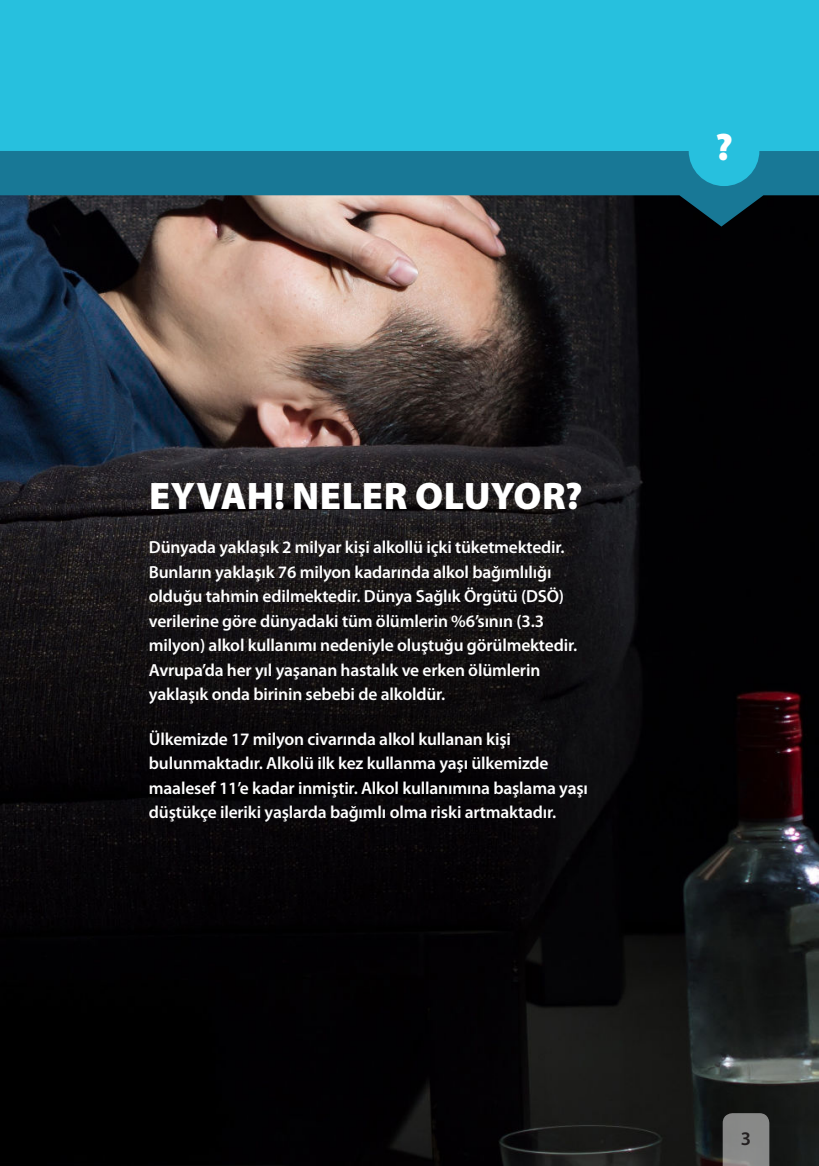
<style>
.page{position:relative;width:819px;height:1166px;background:#fff}
.page>*{position:absolute;margin:0;border:0;box-sizing:border-box;transform-origin:0 0}
.t1{font:900 38.5px "Myriad Pro";letter-spacing:.01em;color:#fff}
.t2{font:600 19.25px "Myriad Pro";color:#231f20}
.t3{font:600 17.5px/24.5px "Myriad Pro";letter-spacing:-.01em;color:#fff}
</style>
<div class="page">
<img style="left:0;top:227px;width:819px;height:939px">
<svg style="left:722px;top:1113px;width:47px;height:53px;background:#848584"></svg>
<svg style="left:0;top:151px;width:819px;height:76px;background:#2d6273"></svg>
<div style="left:0;top:0;width:819px;height:151px;background:#27c0de"></div>
<div style="left:688px;top:115px;width:71px;height:71px;background:#27c0de;border-radius:50%"></div>
<h1 class="t1" style="left:149px;top:476px;width:435px">EYVAH! NELER OLUYOR?</h1>
<p class="t3" style="left:149px;top:535px;width:430px">Dünyada yaklaşık 2 milyar kişi alkollü içki tüketmektedir.<br>Bunların yaklaşık 76 milyon kadarında alkol bağımlılığı olduğu tahmin edilmektedir. Dünya Sağlık Örgütü (DSÖ) verilerine göre dünyadaki tüm ölümlerin %6’sının (3.3 milyon) alkol kullanımı nedeniyle oluştuğu görülmektedir.<br>Avrupa’da her yıl yaşanan hastalık ve erken ölümlerin yaklaşık onda birinin sebebi de alkoldür.</p>
<p class="t3" style="left:149px;top:727px;width:440px">Ülkemizde 17 milyon civarında alkol kullanan kişi bulunmaktadır. Alkolü ilk kez kullanma yaşı ülkemizde maalesef 11’e kadar inmiştir. Alkol kullanımına başlama yaşı düştükçe ileriki yaşlarda bağımlı olma riski artmaktadır.</p>
<h1 class="t1" style="left:715px;top:127px;width:19px">?</h1>
<p class="t2" style="left:740px;top:1129px;width:12px">3</p>
</div>
